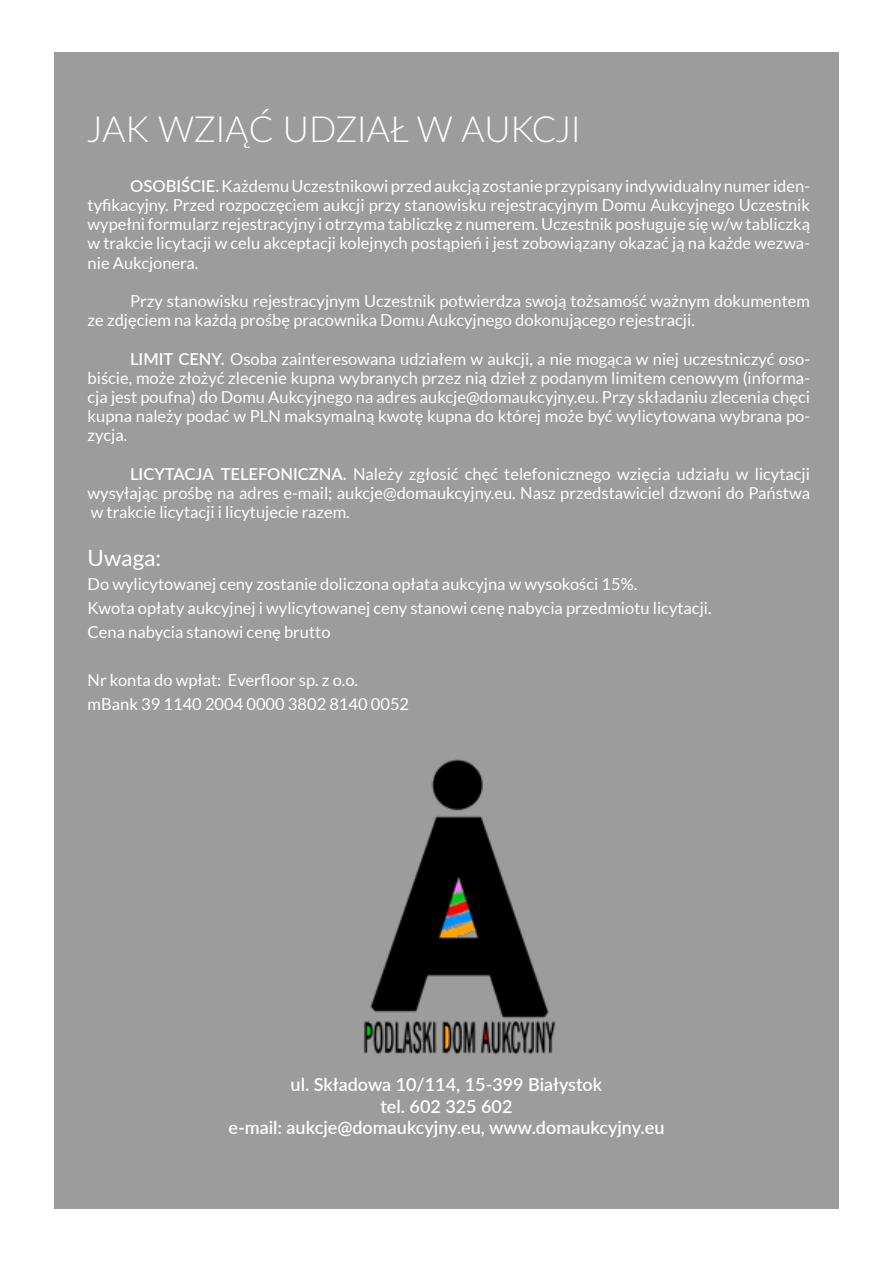
<style>
.page{position:relative;width:893px;height:1263px;background:#fff}
.page>*{position:absolute;margin:0;border:0;box-sizing:border-box;transform-origin:0 0}
.t1{font:300 36px "Lato";color:#fff}
.t2{font:22.5px "Lato";color:#fff}
.t3{font:600 18px "Lato";color:#fff}
.t4{font:16.5px/19.2px "Lato";color:#fff;text-align:justify}
.s1{font-weight:600}
</style>
<div class="page">
<div style="left:54px;top:52px;width:785px;height:1157px;background:#9d9c9c"></div>
<img style="left:363px;top:759px;width:193px;height:296px">
<p class="t1" style="left:88px;top:104px;width:494px">JAK WZIĄĆ UDZIAŁ W AUKCJI</p>
<p class="t4" style="left:88px;top:176px;width:724px;text-indent:43px"><span class="s1">OSOBIŚCIE.</span> Każdemu Uczestnikowi przed aukcją zostanie przypisany indywidualny numer iden&shy;tyfikacyjny. Przed rozpoczęciem aukcji przy stanowisku rejestracyjnym Domu Aukcyjnego Uczestnik wypełni formularz rejestracyjny i otrzyma tabliczkę z numerem. Uczestnik posługuje się w/w tabliczką w trakcie licytacji w celu akceptacji kolejnych postąpień i jest zobowiązany okazać ją na każde wezwa&shy;nie Aukcjonera.</p>
<p class="t4" style="left:88px;top:291px;width:724px;text-indent:43px">Przy stanowisku rejestracyjnym Uczestnik potwierdza swoją tożsamość ważnym dokumentem ze zdjęciem na każdą prośbę pracownika Domu Aukcyjnego dokonującego rejestracji.</p>
<p class="t4" style="left:88px;top:349px;width:724px;text-indent:43px"><span class="s1">LIMIT CENY.</span> Osoba zainteresowana udziałem w aukcji, a nie mogąca w niej uczestniczyć oso&shy;biście, może złożyć zlecenie kupna wybranych przez nią dzieł z podanym limitem cenowym (informa&shy;cja jest poufna) do Domu Aukcyjnego na adres aukcje@domaukcyjny.eu. Przy składaniu zlecenia chęci kupna należy podać w PLN maksymalną kwotę kupna do której może być wylicytowana wybrana po&shy;zycja.</p>
<p class="t4" style="left:88px;top:464px;width:724px;text-indent:43px"><span class="s1">LICYTACJA TELEFONICZNA.</span> Należy zgłosić chęć telefonicznego wzięcia udziału w licytacji wysyłając prośbę na adres e-mail; aukcje@domaukcyjny.eu. Nasz przedstawiciel dzwoni do Państwa w trakcie licytacji i licytujecie razem.</p>
<p class="t2" style="left:88px;top:545px;width:75px">Uwaga:</p>
<p class="t4" style="left:88px;top:574px;width:551px">Do wylicytowanej ceny zostanie doliczona opłata aukcyjna w wysokości 15%.</p>
<p class="t4" style="left:88px;top:598px;width:625px">Kwota opłaty aukcyjnej i wylicytowanej ceny stanowi cenę nabycia przedmiotu licytacji.</p>
<p class="t4" style="left:88px;top:622px;width:244px">Cena nabycia stanowi cenę brutto</p>
<p class="t4" style="left:88px;top:670px;width:272px">Nr konta do wpłat: Everfloor sp. z o.o.</p>
<p class="t4" style="left:88px;top:694px;width:323px">mBank 39 1140 2004 0000 3802 8140 0052</p>
<p class="t3" style="left:291px;top:1071px;width:313px">ul. Składowa 10/114, 15-399 Białystok</p>
<p class="t3" style="left:380px;top:1093px;width:134px">tel. 602 325 602</p>
<p class="t3" style="left:229px;top:1114px;width:437px">e-mail: aukcje@domaukcyjny.eu, www.domaukcyjny.eu</p>
</div>
